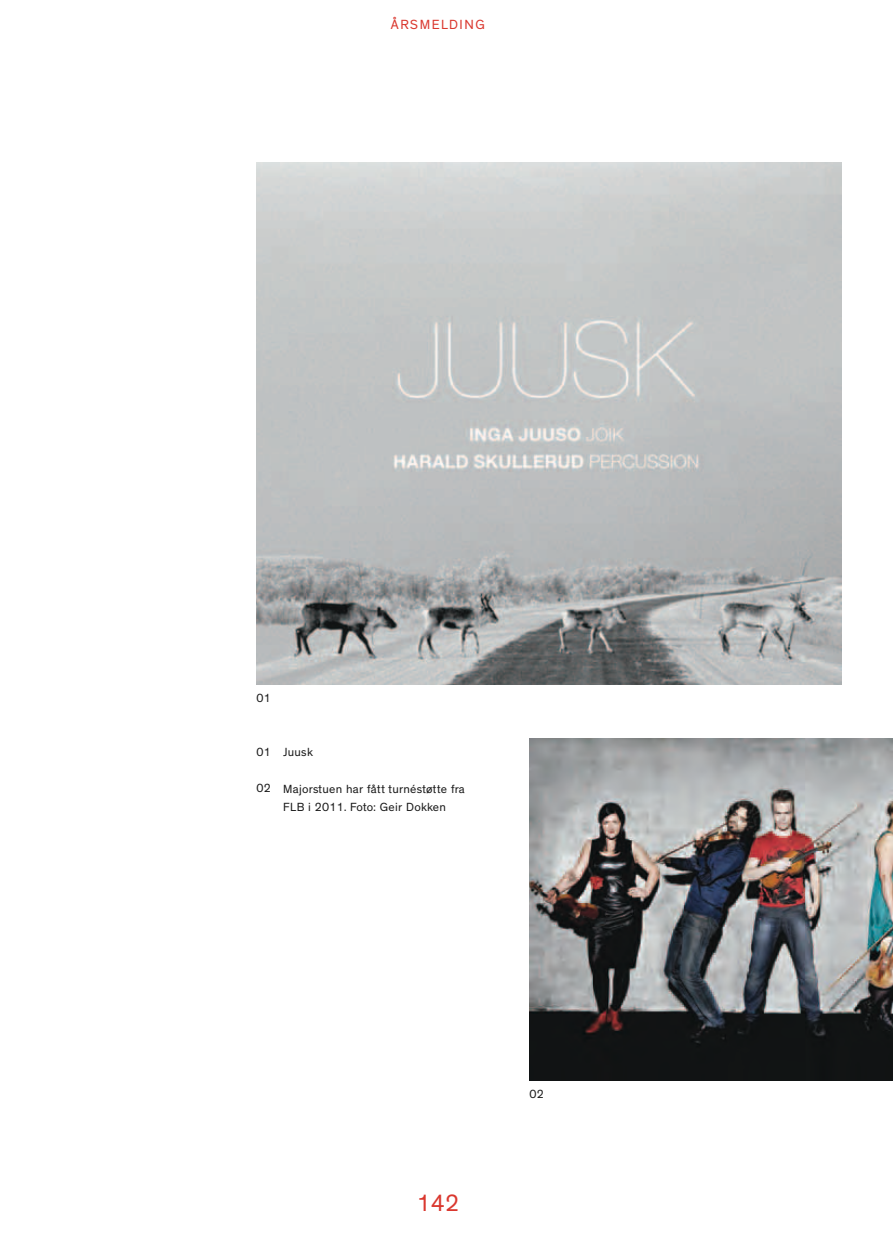
<style>
.page{position:relative;width:893px;height:1234px;background:#fff}
.page>*{position:absolute;margin:0;border:0;box-sizing:border-box;transform-origin:0 0}
.t1{font:24px "Theinhardt";color:#da382f}
.t2{font:13.5px "Theinhardt";letter-spacing:.115em;color:#da382f}
.t3{font:12px/18px "Theinhardt";letter-spacing:.025em;color:#1a1a1a}
</style>
<div class="page">
<img style="left:530px;top:738px;width:363px;height:342px">
<img style="left:257px;top:162px;width:585px;height:522px">
<p class="t2" style="left:391px;top:17px;width:96px">årsmelding</p>
<p class="t3" style="left:257px;top:689px;width:16px">01</p>
<p class="t3" style="left:257px;top:743px;width:16px">01</p>
<p class="t3" style="left:257px;top:779px;width:16px">02</p>
<p class="t3" style="left:283px;top:743px;width:31px">Juusk</p>
<p class="t3" style="left:283px;top:779px;width:183px">M ajorstuen har fått turnéstøtte fra<br>FLB</p>
<p class="t3" style="left:308px;top:797px;width:139px">i 2011. Foto: Geir Dokken</p>
<p class="t1" style="left:417px;top:1188px;width:44px">142</p>
<p class="t3" style="left:529px;top:1085px;width:16px">02</p>
</div>
